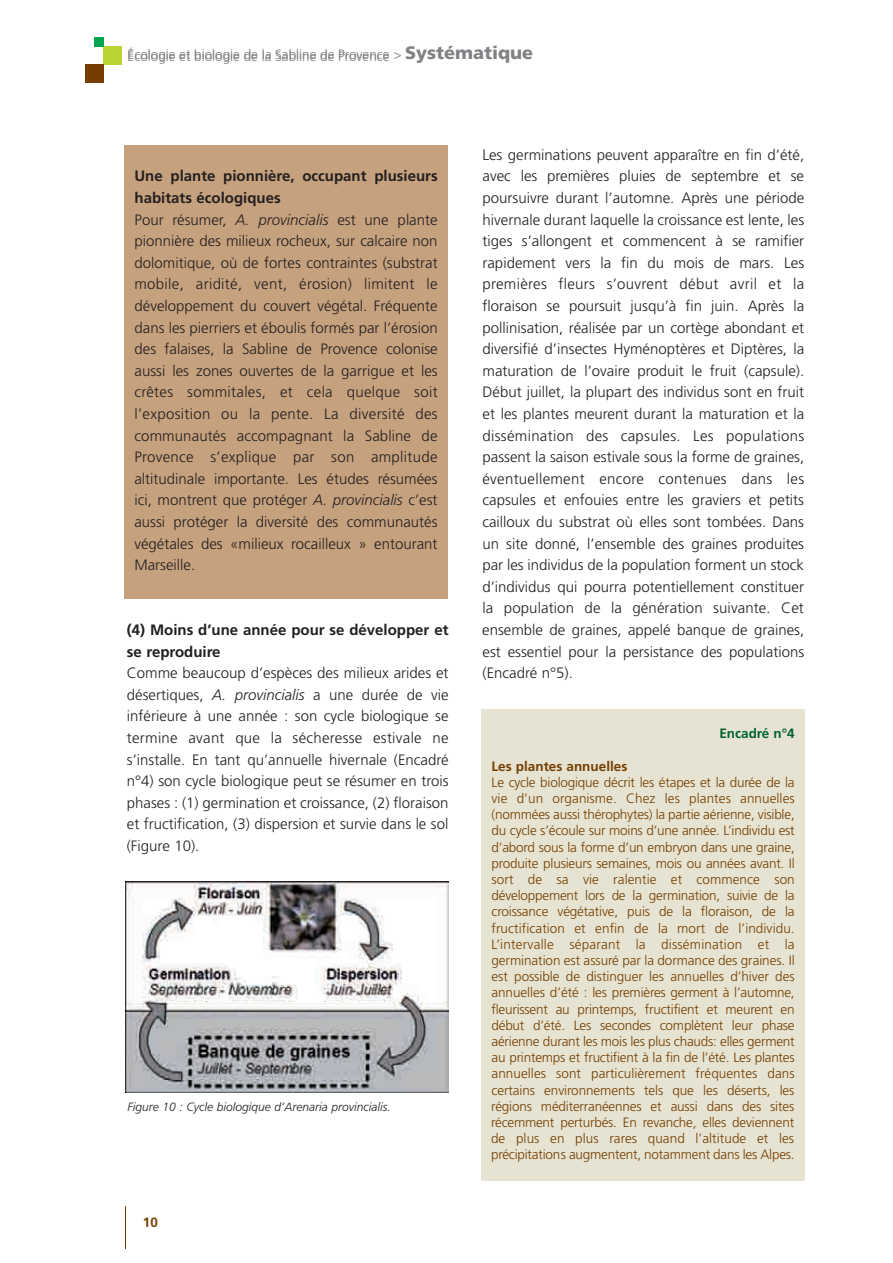
<style>
.page{position:relative;width:893px;height:1263px;background:#fff}
.page>*{position:absolute;margin:0;border:0;box-sizing:border-box;transform-origin:0 0}
.t1{font:900 18px "Frutiger LT Std";color:#808285}
.t2{font:300 15px/21.6px "Frutiger LT Std";color:#231f20}
.t3{font:300 13.5px/16.2px "Frutiger LT Std";letter-spacing:-.015em;color:#753e00}
.t4{font:300 13.5px "Frutiger";color:#808285}
.t5{font:700 13.5px "Frutiger LT Std";color:#00652e}
.t6{font:700 13.5px "Frutiger LT Std";color:#753e00}
.t7{font:italic 300 12px "Frutiger LT Std";color:#231f20}
.s1{font-weight:300;font-size:13.5px}
.s2{font-weight:700}
.s3{font-style:italic}
</style>
<div class="page">
<div style="left:103px;top:46px;width:18px;height:18px;background:#bad432"></div>
<div style="left:85px;top:64px;width:18px;height:18px;background:#753e00"></div>
<div style="left:94px;top:37px;width:9px;height:9px;background:#00a54f"></div>
<hr style="left:126px;top:1207px;width:1px;height:42px;background:#753e00">
<svg style="left:126px;top:1092px;width:323px;height:1px"></svg>
<img style="left:126px;top:882px;width:323px;height:210px">
<div style="left:124px;top:145px;width:324px;height:453px;background:#c6a17d"></div>
<div style="left:481px;top:710px;width:324px;height:471px;background:#e6e3d2"></div>
<p class="t1" style="left:393px;top:46px;width:141px"><span class="s1">&gt;</span> Systématique</p>
<p class="t4" style="left:128px;top:51px;width:264px">Écologie et biologie de la Sabline de Provence</p>
<p class="t2" style="left:134px;top:167px;width:305px"><span class="s2">Une plante pionnière, occupant plusieurs habitats écologiques<br></span>Pour résumer, <span class="s3">A. provincialis</span> est une plante pionnière des milieux rocheux, sur calcaire non dolomitique, où de fortes contraintes (substrat mobile, aridité, vent, érosion) limitent le développement du couvert végétal. Fréquente dans les pierriers et éboulis formés par l’érosion des falaises, la Sabline de Provence colonise aussi les zones ouvertes de la garrigue et les crêtes sommitales, et cela quelque soit l’exposition ou la pente. La diversité des communautés accompagnant la Sabline de Provence s’explique par son amplitude altitudinale importante. Les études résumées ici, montrent que protéger <span class="s3">A. provincialis</span> c’est aussi protéger la diversité des communautés végétales des «milieux rocailleux » entourant Marseille.</p>
<p class="t2" style="left:127px;top:620px;width:323px"><span class="s2">(4) Moins d’une année pour se développer et se reproduire<br></span>Comme beaucoup d’espèces des milieux arides et désertiques, <span class="s3">A. provincialis</span> a une durée de vie inférieure à une année : son cycle biologique se termine avant que la sécheresse estivale ne s’installe. En tant qu’annuelle hivernale (Encadré n°4) son cycle biologique peut se résumer en trois phases : (1) germination et croissance, (2) floraison et fructification, (3) dispersion et survie dans le sol (Figure 10).</p>
<p class="t7" style="left:128px;top:1102px;width:265px">Figure 10 : Cycle biologique d’Arenaria provincialis.</p>
<p class="t6" style="left:143px;top:1216px;width:17px">10</p>
<p class="t2" style="left:482px;top:145px;width:323px;text-align:justify">Les germinations peuvent apparaître en fin d’été, avec les premières pluies de septembre et se poursuivre durant l’automne. Après une période hivernale durant laquelle la croissance est lente, les tiges s’allongent et commencent à se ramifier rapidement vers la fin du mois de mars. Les premières fleurs s’ouvrent début avril et la floraison se poursuit jusqu’à fin juin. Après la pollinisation, réalisée par un cortège abondant et diversifié d’insectes Hyménoptères et Diptères, la maturation de l’ovaire produit le fruit (capsule).<br>Début juillet, la plupart des individus sont en fruit et les plantes meurent durant la maturation et la dissémination des capsules. Les populations passent la saison estivale sous la forme de graines, éventuellement encore contenues dans les capsules et enfouies entre les graviers et petits cailloux du substrat où elles sont tombées. Dans un site donné, l’ensemble des graines produites par les individus de la population forment un stock d’individus qui pourra potentiellement constituer la population de la génération suivante. Cet ensemble de graines, appelé banque de graines, est essentiel pour la persistance des populations (Encadré n°5).</p>
<p class="t5" style="left:719px;top:728px;width:77px">Encadré n°4</p>
<p class="t3" style="left:491px;top:759px;width:305px"><span class="s2">Les plantes annuelles<br></span>Le cycle biologique décrit les étapes et la durée de la vie d’un organisme. Chez les plantes annuelles (nommées aussi thérophytes) la partie aérienne, visible, du cycle s’écoule sur moins d’une année. L’individu est d’abord sous la forme d’un embryon dans une graine, produite plusieurs semaines, mois ou années avant. Il sort de sa vie ralentie et commence son développement lors de la germination, suivie de la croissance végétative, puis de la floraison, de la fructification et enfin de la mort de l’individu.<br>L’intervalle séparant la dissémination et la germination est assuré par la dormance des graines. Il est possible de distinguer les annuelles d’hiver des annuelles d’été : les premières germent à l’automne, fleurissent au printemps, fructifient et meurent en début d’été. Les secondes complètent leur phase aérienne durant les mois les plus chauds: elles germent au printemps et fructifient à la fin de l’été. Les plantes annuelles sont particulièrement fréquentes dans certains environnements tels que les déserts, les régions méditerranéennes et aussi dans des sites récemment perturbés. En revanche, elles deviennent de plus en plus rares quand l’altitude et les précipitations augmentent, notamment dans les Alpes.</p>
</div>
